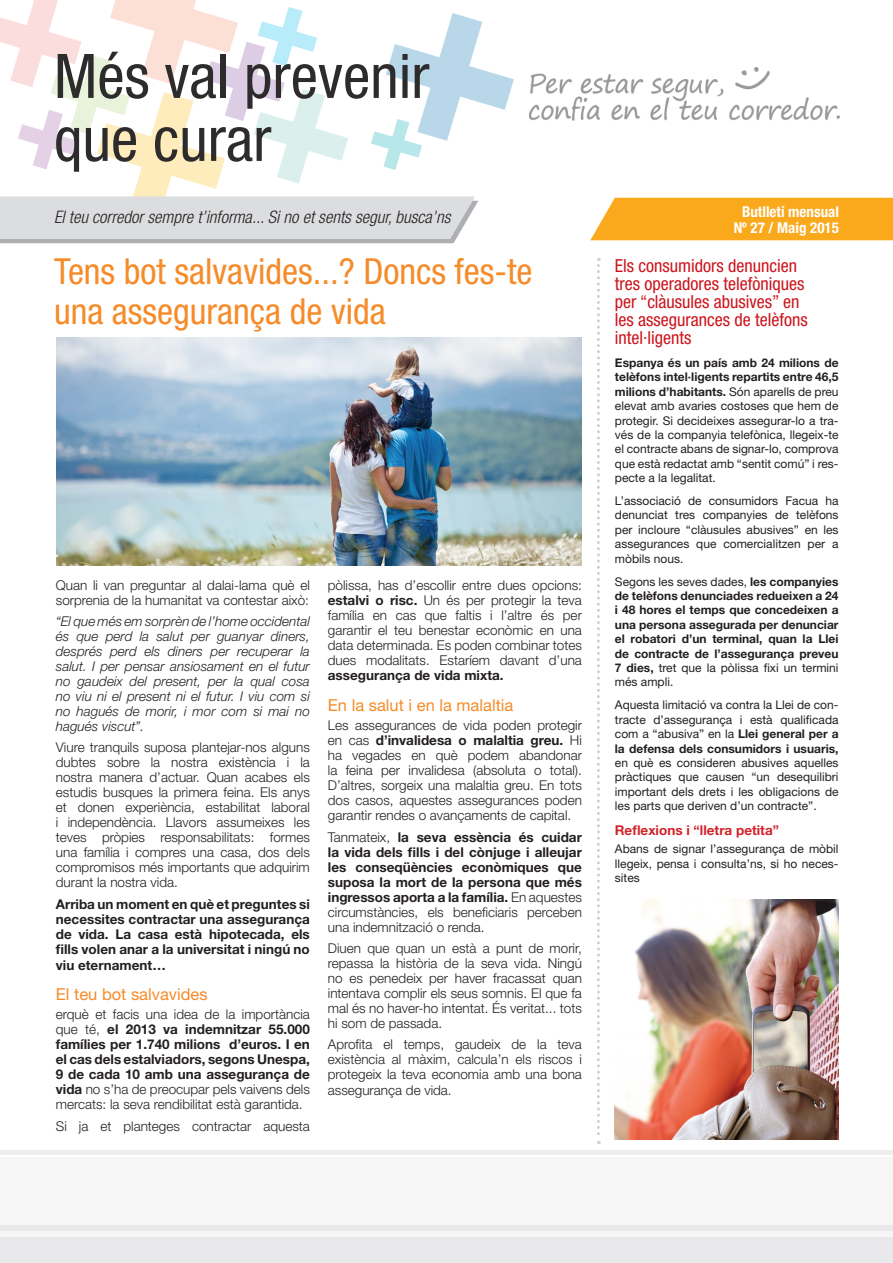
<style>
.page{position:relative;width:893px;height:1263px;background:#fff}
.page>*{position:absolute;margin:0;border:0;box-sizing:border-box;transform-origin:0 0}
.t1{font:condensed 61.5px/63px "Helvetica Neue LT Std";color:#2e2b2c}
.t2{font:condensed 36px/40.5px "Helvetica Neue LT Std";color:#f68b29}
.t3{font:condensed 18px/18px "Helvetica Neue LT Std";color:#cd151d}
.t4{font:italic 300 condensed 17.25px "Helvetica Neue LT Std";color:#231f20}
.t5{font:16.5px "Helvetica Neue LT Std";color:#f68b29}
.t6{font:700 condensed 15px/16.5px "Helvetica Neue LT Std";color:#fff;text-align:center}
.t7{font:300 13.5px/15px "Helvetica Neue LT Std";color:#231f20;text-align:justify}
.t8{font:700 13.5px/15px "Helvetica Neue LT Std";color:#231f20;text-align:justify}
.t9{font:italic 300 13.5px/15px "Helvetica Neue LT Std";color:#231f20;text-align:justify}
.t10{font:700 13.5px "Helvetica Neue LT Std";color:#d1232a}
.t11{font:12px/14.4px "Helvetica Neue LT Std";color:#231f20;text-align:justify}
.t12{font:700 12px/14.4px "Helvetica Neue LT Std";color:#231f20;text-align:justify}
.s1{font-weight:300}
.s2{font-weight:700}
.s3{font-weight:400}
</style>
<div class="page">
<svg style="left:0;top:0;width:514px;height:243px"></svg>
<div style="left:590px;top:198px;width:303px;height:42px;background:#f9a91b"></div>
<div style="left:0;top:1157px;width:893px;height:106px;background:#f0f1f2"></div>
<hr style="left:0;top:1150px;width:893px;height:4px;background:#ededee">
<div style="left:0;top:1237px;width:893px;height:26px;background:#e9e9eb"></div>
<div style="left:0;top:1226px;width:893px;height:5px;background:#e9e9eb"></div>
<svg style="left:597px;top:258px;width:3px;height:886px"></svg>
<img style="left:56px;top:337px;width:526px;height:229px">
<img style="left:615px;top:899px;width:223px;height:241px">
<img style="left:530px;top:67px;width:309px;height:53px">
<h1 class="t1" style="left:54px;top:44px;width:377px">Més val prevenir que curar</h1>
<p class="t4" style="left:54px;top:207px;width:398px">El teu corredor sempre t’informa... Si no et sents segur, busca’ns</p>
<h2 class="t2" style="left:54px;top:250px;width:480px">Tens bot salvavides...? Doncs fes-te una assegurança de vida</h2>
<p class="t7" style="left:56px;top:577px;width:256px">Quan li van preguntar al dalai-lama què el sorprenia de la humanitat va contestar això:</p>
<p class="t9" style="left:56px;top:613px;width:256px">“El que més em sorprèn de l’home occidental és que perd la salut per guanyar diners, després perd els diners per recuperar la salut. I per pensar ansiosament en el futur no gaudeix del present, per la qual cosa no viu ni el present ni el futur. I viu com si no hagués de morir, i mor com si mai no hagués viscut”.</p>
<p class="t7" style="left:56px;top:740px;width:256px">Viure tranquils suposa plantejar-nos alguns dubtes sobre la nostra existència i la nostra manera d’actuar. Quan acabes els estudis busques la primera feina. Els anys et donen experiència, estabilitat laboral i independència. Llavors assumeixes les teves pròpies responsabilitats: formes una família i compres una casa, dos dels compromisos més importants que adquirim durant la nostra vida.</p>
<p class="t8" style="left:56px;top:896px;width:256px">Arriba un moment en què et preguntes si necessites contractar una assegurança de vida. La casa està hipotecada, els fills volen anar a la universitat i ningú no viu eternament…</p>
<p class="t5" style="left:56px;top:984px;width:153px">El teu bot salvavides</p>
<p class="t8" style="left:56px;top:1007px;width:256px"><span class="s1">erquè et facis una idea de la importància que té,</span> el 2013 va indemnitzar 55.000 famílies per 1.740 milions d’euros. I en el cas dels estalviadors, segons Unespa, 9 de cada 10 amb una assegurança de vida <span class="s1">no s’ha de preocupar pels vaivens dels mercats: la seva rendibilitat està garantida.</span></p>
<p class="t7" style="left:56px;top:1118px;width:256px">Si ja et planteges contractar aquesta</p>
<p class="t7" style="left:328px;top:577px;width:256px">pòlissa, has d’escollir entre dues opcions: <span class="s2">estalvi o risc.</span> Un és per protegir la teva família en cas que faltis i l’altre és per garantir el teu benestar econòmic en una data determinada. Es poden combinar totes dues modalitats. Estaríem davant d’una</p>
<p class="t8" style="left:328px;top:668px;width:177px">assegurança de vida mixta.</p>
<p class="t5" style="left:328px;top:695px;width:187px">En la salut i en la malaltia</p>
<p class="t7" style="left:328px;top:718px;width:256px">Les assegurances de vida poden protegir en cas <span class="s2">d’invalidesa o malaltia greu.</span> Hi ha vegades en què podem abandonar la feina per invalidesa (absoluta o total).<br>D’altres, sorgeix una malaltia greu. En tots dos casos, aquestes assegurances poden garantir rendes o avançaments de capital.</p>
<p class="t8" style="left:328px;top:829px;width:256px"><span class="s1">Tanmateix,</span> la seva essència és cuidar la vida dels fills i del cònjuge i alleujar les conseqüències econòmiques que suposa la mort de la persona que més ingressos aporta a la família. <span class="s1">En aquestes circumstàncies, els beneficiaris perceben una indemnització o renda.</span></p>
<p class="t7" style="left:328px;top:940px;width:256px">Diuen que quan un està a punt de morir, repassa la història de la seva vida. Ningú no es penedeix per haver fracassat quan intentava complir els seus somnis. El que fa mal és no haver-ho intentat. És veritat... tots hi som de passada.</p>
<p class="t7" style="left:328px;top:1037px;width:256px">Aprofita el temps, gaudeix de la teva existència al màxim, calcula’n els riscos i protegeix la teva economia amb una bona assegurança de vida.</p>
<p class="t6" style="left:734px;top:203px;width:107px">Butlletí mensual<br>Nº 27 / Maig 2015</p>
<h3 class="t3" style="left:615px;top:257px;width:194px">Els consumidors denuncien tres operadores telefòniques per “clàusules abusives” en les assegurances de telèfons intel·ligents</h3>
<p class="t11" style="left:615px;top:355px;width:225px"><span class="s2">Espanya és un país amb 24 milions de telèfons intel·ligents repartits entre 46,5 milions d’habitants.</span> Són aparells de preu elevat amb avaries costoses que hem de protegir. Si decideixes assegurar-lo a tra&shy;vés de la companyia telefònica, llegeix-te el contracte abans de signar-lo, comprova que està redactat amb “sentit comú” i res&shy;pecte a la legalitat.</p>
<p class="t11" style="left:615px;top:493px;width:225px">L’associació de consumidors Facua ha denunciat tres companyies de telèfons per incloure “clàusules abusives” en les assegurances que comercialitzen per a mòbils nous.</p>
<p class="t12" style="left:615px;top:574px;width:225px"><span class="s3">Segons les seves dades,</span> les companyies de telèfons denunciades redueixen a 24 i 48 hores el temps que concedeixen a una persona assegurada per denunciar el robatori d’un terminal, quan la Llei de contracte de l’assegurança preveu 7 dies, <span class="s3">tret que la pòlissa fixi un termini més ampli.</span></p>
<p class="t11" style="left:615px;top:698px;width:225px">Aquesta limitació va contra la Llei de con&shy;tracte d’assegurança i està qualificada com a “abusiva” en la <span class="s2">Llei general per a la defensa dels consumidors i usuaris,</span></p>
<p class="t11" style="left:615px;top:755px;width:225px">en què es consideren abusives aquelles pràctiques que causen “un desequilibri important dels drets i les obligacions de les parts que deriven d’un contracte”.</p>
<p class="t10" style="left:615px;top:822px;width:166px">Reflexions i “lletra petita”</p>
<p class="t11" style="left:615px;top:842px;width:225px">Abans de signar l’assegurança de mòbil llegeix, pensa i consulta’ns, si ho neces&shy;sites</p>
</div>
